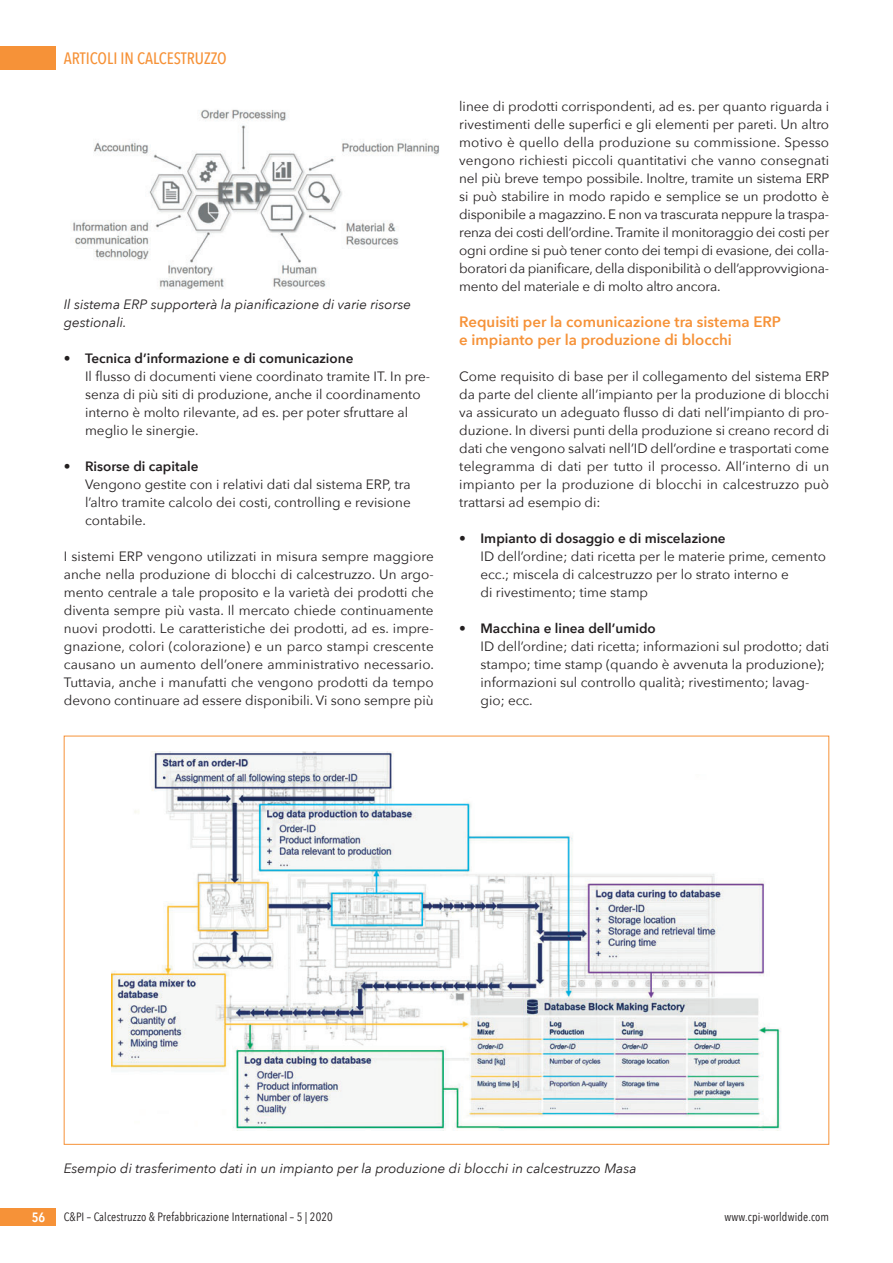
<style>
.page{position:relative;width:893px;height:1263px;background:#fff}
.page>*{position:absolute;margin:0;border:0;box-sizing:border-box;transform-origin:0 0}
.t1{font:500 16.5px "Avenir Next Condensed";color:#f69238}
.t2{font:600 15px/18px "Avenir Next";color:#f69238}
.t3{font:13.5px/18px "Avenir Next";color:#231f20;text-align:justify}
.t4{font:italic 13.5px/18px "Avenir Next";color:#231f20}
.t5{font:600 13.5px "Avenir Next";color:#231f20}
.t6{font:600 13.5px "Avenir Next Condensed";color:#fff}
.t7{font:12px "Avenir Next Condensed";letter-spacing:.01em;color:#231f20}
</style>
<div class="page">
<div style="left:0;top:47px;width:55px;height:23px;background:#f69238"></div>
<div style="left:0;top:1208px;width:55px;height:18px;background:#f69238"></div>
<img style="left:73px;top:109px;width:367px;height:180px">
<img style="left:111px;top:751px;width:670px;height:379px">
<p class="t1" style="left:64px;top:47px;width:165px">ARTICOLI IN CALCESTRUZZO</p>
<p class="t4" style="left:64px;top:295px;width:349px">Il sistema ERP supporterà la pianificazione di varie risorse gestionali.</p>
<p class="t5" style="left:64px;top:349px;width:291px">• Tecnica d’informazione e di comunicazione</p>
<p class="t3" style="left:85px;top:367px;width:347px;text-align:left">Il flusso di documenti viene coordinato tramite IT. In pre&shy;senza di più siti di produzione, anche il coordinamento interno è molto rilevante, ad es. per poter sfruttare al meglio le sinergie.</p>
<p class="t5" style="left:64px;top:457px;width:136px">• Risorse di capitale</p>
<p class="t3" style="left:85px;top:475px;width:327px">Vengono gestite con i relativi dati dal sistema ERP, tra l’altro tramite calcolo dei costi, controlling e revisione contabile.</p>
<p class="t3" style="left:64px;top:547px;width:372px">I sistemi ERP vengono utilizzati in misura sempre maggiore anche nella produzione di blocchi di calcestruzzo. Un argo&shy;mento centrale a tale proposito e la varietà dei prodotti che diventa sempre più vasta. Il mercato chiede continuamente nuovi prodotti. Le caratteristiche dei prodotti, ad es. impre&shy;gnazione, colori (colorazione) e un parco stampi crescente causano un aumento dell’onere amministrativo necessario.<br>Tuttavia, anche i manufatti che vengono prodotti da tempo devono continuare ad essere disponibili. Vi sono sempre più</p>
<p class="t3" style="left:459px;top:97px;width:371px">linee di prodotti corrispondenti, ad es. per quanto riguarda i rivestimenti delle superfici e gli elementi per pareti. Un altro motivo è quello della produzione su commissione. Spesso vengono richiesti piccoli quantitativi che vanno consegnati nel più breve tempo possibile. Inoltre, tramite un sistema ERP si può stabilire in modo rapido e semplice se un prodotto è disponibile a magazzino. E non va trascurata neppure la traspa&shy;renza dei costi dell’ordine. Tramite il monitoraggio dei costi per ogni ordine si può tener conto dei tempi di evasione, dei colla&shy;boratori da pianificare, della disponibilità o dell’approvvigiona&shy;mento del materiale e di molto altro ancora.</p>
<p class="t2" style="left:459px;top:313px;width:323px">Requisiti per la comunicazione tra sistema ERP e impianto per la produzione di blocchi</p>
<p class="t3" style="left:459px;top:367px;width:371px">Come requisito di base per il collegamento del sistema ERP da parte del cliente all’impianto per la produzione di blocchi va assicurato un adeguato flusso di dati nell’impianto di pro&shy;duzione. In diversi punti della produzione si creano record di dati che vengono salvati nell’ID dell’ordine e trasportati come telegramma di dati per tutto il processo. All’interno di un impianto per la produzione di blocchi in calcestruzzo può trattarsi ad esempio di:</p>
<p class="t5" style="left:459px;top:529px;width:268px">• Impianto di dosaggio e di miscelazione</p>
<p class="t3" style="left:480px;top:547px;width:347px;text-align:left">ID dell’ordine; dati ricetta per le materie prime, cemento ecc.; miscela di calcestruzzo per lo strato interno e<br>di rivestimento; time stamp</p>
<p class="t5" style="left:459px;top:619px;width:198px">• Macchina e linea dell’umido</p>
<p class="t3" style="left:480px;top:637px;width:350px;text-align:left">ID dell’ordine; dati ricetta; informazioni sul prodotto; dati stampo; time stamp (quando è avvenuta la produzione); informazioni sul controllo qualità; rivestimento; lavag&shy;gio; ecc.</p>
<p class="t4" style="left:64px;top:1159px;width:574px">Esempio di trasferimento dati in un impianto per la produzione di blocchi in calcestruzzo Masa</p>
<p class="t6" style="left:32px;top:1208px;width:15px">56</p>
<p class="t7" style="left:64px;top:1209px;width:271px">C&amp;PI – Calcestruzzo &amp; Prefabbricazione International – 5 | 2020</p>
<p class="t7" style="left:725px;top:1209px;width:106px">www.cpi-worldwide.com</p>
</div>
